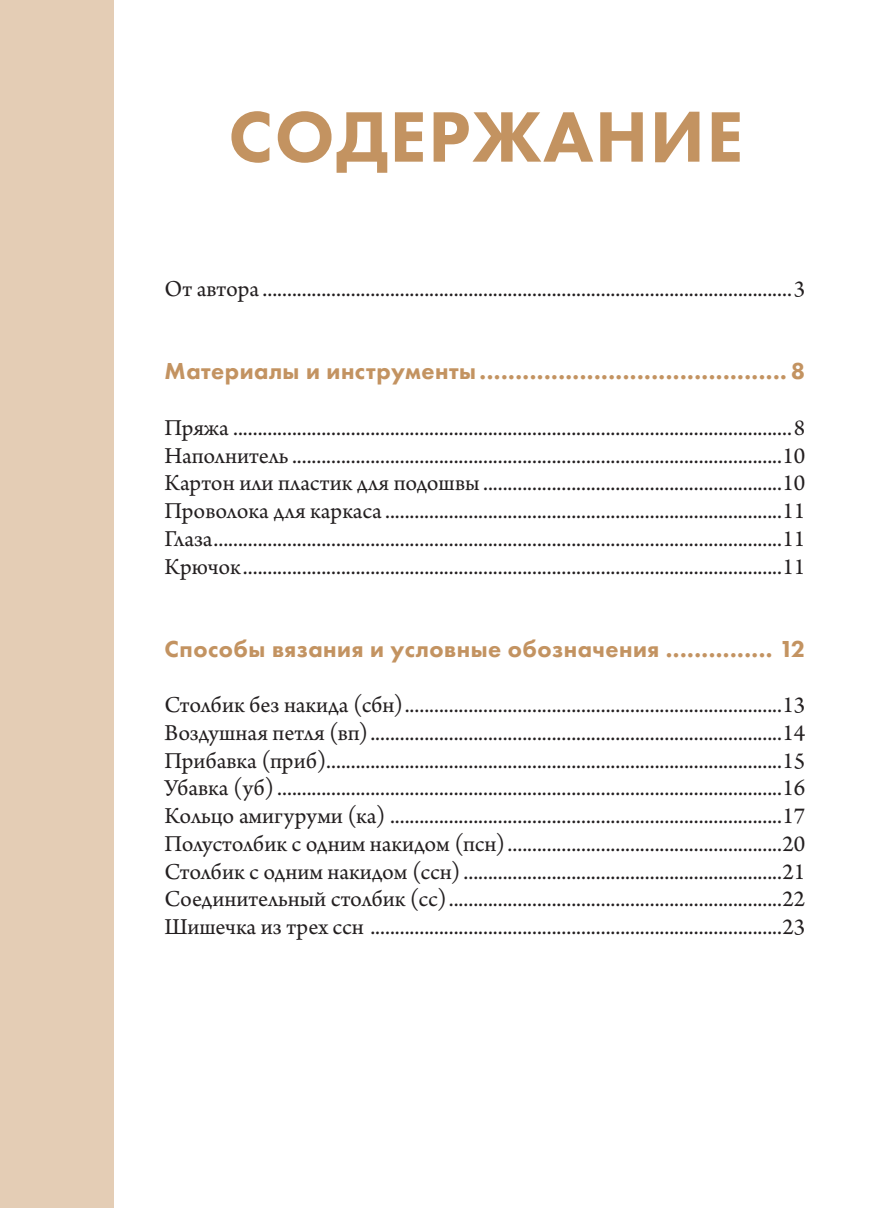
<style>
.page{position:relative;width:891px;height:1208px;background:#fff}
.page>*{position:absolute;margin:0;border:0;box-sizing:border-box;transform-origin:0 0}
.t1{font:800 74px "Futura PT";letter-spacing:.02em;color:#c39361}
.t2{font:24px/27.8px "Arno Pro";color:#231f20;text-align:justify}
.t3{font:800 24px "Futura PT";letter-spacing:.02em;color:#c39361}
</style>
<div class="page">
<div style="left:0;top:0;width:113px;height:1208px;background:#e4cdb5"></div>
<h1 class="t1" style="left:228px;top:91px;width:516px">СОДЕРЖАНИЕ</h1>
<p class="t2" style="left:164px;top:276px;width:641px">От автора ............................................................................................................3</p>
<p class="t3" style="left:164px;top:356px;width:641px">Материалы и инструменты ........................................... 8</p>
<p class="t2" style="left:164px;top:415px;width:642px">Пряжа ..................................................................................................................8<br>Наполнитель ....................................................................................................10<br>Картон или пластик для подошвы .............................................................10<br>Проволока для каркаса .................................................................................11<br>Глаза ....................................................................................................................11<br>Крючок ..............................................................................................................11</p>
<p class="t3" style="left:164px;top:633px;width:641px">Способы вязания и условные обозначения ............... 12</p>
<p class="t2" style="left:164px;top:692px;width:641px">Столбик без накида (сбн) .............................................................................13<br>Воздушная петля (вп) ....................................................................................14<br>Прибавка (приб).............................................................................................15<br>Убавка (уб) .......................................................................................................16<br>Кольцо амигуруми (ка) ................................................................................17<br>Полустолбик с одним накидом (псн) ........................................................20<br>Столбик с одним накидом (ссн) .................................................................21<br>Соединительный столбик (сс) ....................................................................22<br>Шишечка из трех ссн ....................................................................................23</p>
</div>
